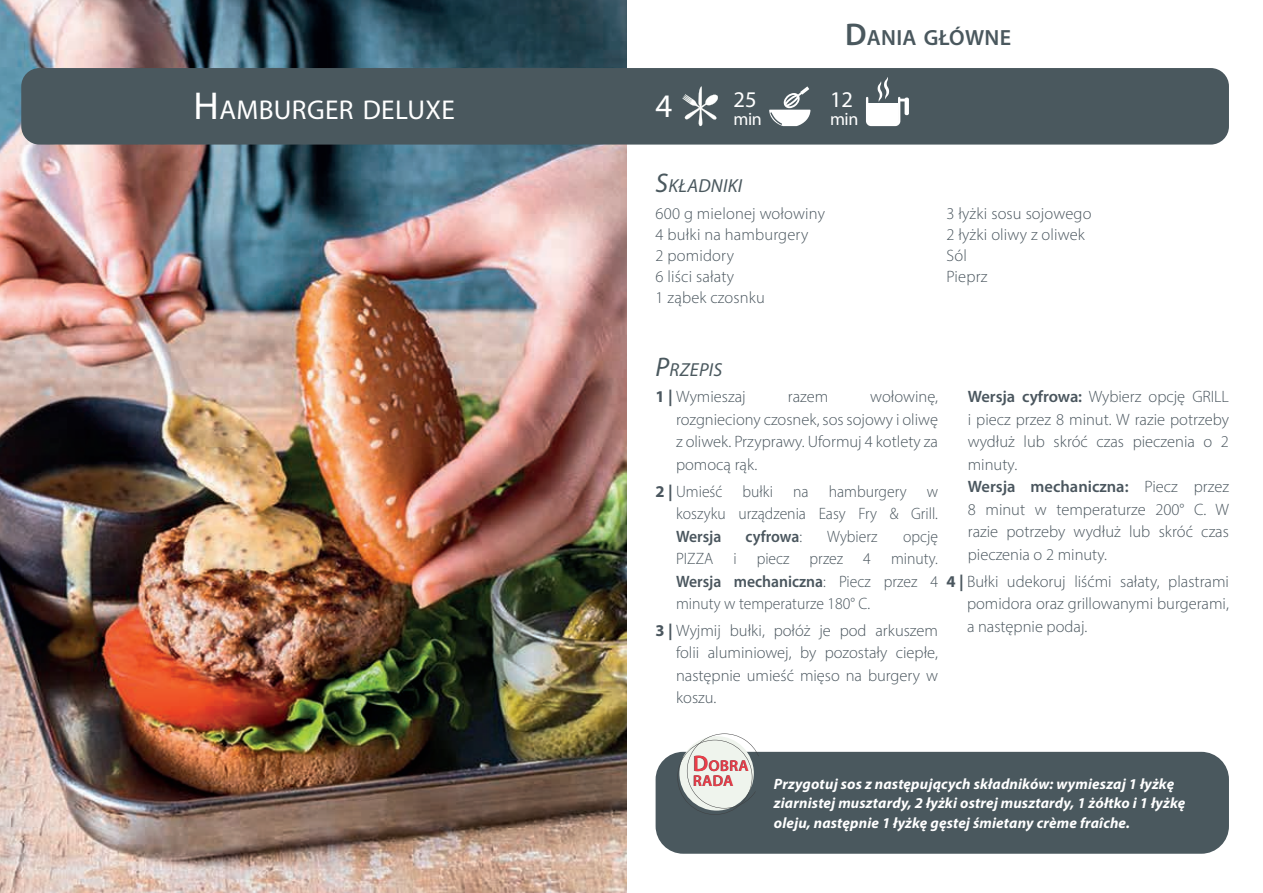
<style>
.page{position:relative;width:1263px;height:893px;background:#fff}
.page>*{position:absolute;margin:0;border:0;box-sizing:border-box;transform-origin:0 0}
.t1{font:33px "Myriad Pro";color:#fff}
.t2{font:27.3px "Myriad Pro";letter-spacing:.015em;color:#fff}
.t3{font:22.5px "Myriad Pro";color:#fff}
.t4{font:600 22.05px "Myriad Pro";letter-spacing:.015em;color:#4a585e}
.t5{font:italic 18.9px "Myriad Pro";letter-spacing:.015em;color:#4a585e}
.t6{font:18px "Myriad Pro";letter-spacing:-.025em;color:#fff}
.t7{font:300 16.5px/22.5px "Myriad Pro";color:#4a565e}
.t8{font:300 16.5px/22.5px "Myriad Pro";color:#4a565e;text-align:right;scale:.95 1}
.t9{font:600 16.5px "Myriad Pro";color:#4a565e;scale:.95 1}
.t10{font:600 15.75px/15px "Myriad Pro";letter-spacing:.015em;color:#ee3d49}
.t11{font:italic 700 15px/19.5px "Myriad Pro";letter-spacing:.01em;color:#fff}
.s1{font-size:39px}
.s2{font-size:27px}
.s3{font-size:31.5px}
.s4{font-weight:700}
.s5{font-weight:300}
.s6{font-weight:600}
.s7{font-size:22.5px}
</style>
<div class="page">
<img style="left:0;top:0;width:626px;height:893px">
<div style="left:21px;top:68px;width:1208px;height:77px;background:#4a585e;border-radius:18px"></div>
<div style="left:656px;top:752px;width:573px;height:102px;background:#4a585e;border-radius:28px"></div>
<svg style="left:682px;top:87px;width:36px;height:39px"></svg>
<svg style="left:769px;top:86px;width:41px;height:40px"></svg>
<div style="left:904px;top:98px;width:5px;height:17px;background:#fff;border-radius:2px"></div>
<svg style="left:866px;top:77px;width:39px;height:49px"></svg>
<svg style="left:677px;top:733px;width:82px;height:82px"></svg>
<h2 class="t2" style="left:194px;top:93px;width:263px"><span class="s1">H</span>AMBURGER DELUXE</h2>
<h1 class="t1" style="left:656px;top:86px;width:18px">4</h1>
<h3 class="t3" style="left:733px;top:86px;width:25px">25</h3>
<p class="t6" style="left:733px;top:108px;width:30px">min</p>
<p class="t5" style="left:656px;top:174px;width:88px"><span class="s2">S</span>KŁADNIKI</p>
<h3 class="t4" style="left:845px;top:23px;width:167px"><span class="s3">D</span>ANIA GŁÓWNE</h3>
<h3 class="t3" style="left:830px;top:86px;width:25px">12</h3>
<p class="t6" style="left:830px;top:108px;width:30px">min</p>
<p class="t7" style="left:656px;top:203px;width:171px;line-height:21px">600 g mielonej wołowiny<br>4 bułki na hamburgery<br>2 pomidory<br>6 liści sałaty<br>1 ząbek czosnku</p>
<p class="t7" style="left:946px;top:203px;width:146px;line-height:21px">3 łyżki sosu sojowego<br>2 łyżki oliwy z oliwek<br>Sól<br>Pieprz</p>
<p class="t5" style="left:656px;top:358px;width:68px"><span class="s2">P</span>RZEPIS</p>
<p class="t7" style="left:656px;top:385px;width:92px"><span class="s4">1 |</span> Wymieszaj</p>
<p class="t7" style="left:788px;top:385px;width:42px">razem</p>
<p class="t7" style="left:676px;top:385px;width:263px;text-align:justify;text-indent:194px">wołowinę, rozgnieciony czosnek, sos sojowy i oliwę z oliwek. Przyprawy. Uformuj 4 kotlety za pomocą rąk.</p>
<p class="t8" style="left:656px;top:480px;width:299px"><span class="s4">2 |</span> Umieść bułki na hamburgery w koszyku urządzenia Easy Fry &amp; Grill.</p>
<p class="t9" style="left:676px;top:525px;width:49px">Wersja</p>
<p class="t9" style="left:746px;top:525px;width:61px">cyfrowa<span class="s5">:</span></p>
<p class="t8" style="left:827px;top:525px;width:55px">Wybierz</p>
<p class="t8" style="left:676px;top:525px;width:277px;text-align:justify;text-indent:227px">opcję PIZZA i piecz przez 4 minuty.<br><span class="s6">Wersja mechaniczna</span>: Piecz przez 4 minuty w temperaturze 180° C.</p>
<p class="t7" style="left:676px;top:619px;width:263px;text-align:justify;text-indent:-20px"><span class="s4">3 |</span> Wyjmij bułki, połóż je pod arkuszem folii aluminiowej, by pozostały ciepłe, następnie umieść mięso na burgery w koszu.</p>
<p class="t7" style="left:968px;top:385px;width:263px"><span class="s6">Wersja cyfrowa:</span> Wybierz opcję GRILL i piecz przez 8 minut. W razie potrzeby wydłuż lub skróć czas pieczenia o 2 minuty.<br><span class="s6">Wersja mechaniczna:</span> Piecz przez<br>8 minut w temperaturze 200° C. W razie potrzeby wydłuż lub skróć czas pieczenia o 2 minuty.</p>
<p class="t7" style="left:967px;top:570px;width:263px;text-align:justify;text-indent:-20px"><span class="s4">4 |</span> Bułki udekoruj liśćmi sałaty, plastrami pomidora oraz grillowanymi burgerami, a następnie podaj.</p>
<p class="t10" style="left:693px;top:758px;width:57px"><span class="s7">D</span>OBRA<br>RADA</p>
<p class="t11" style="left:774px;top:774px;width:413px">Przygotuj sos z następujących składników: wymieszaj 1 łyżkę ziarnistej musztardy, 2 łyżki ostrej musztardy, 1 żółtko i 1 łyżkę oleju, następnie 1 łyżkę gęstej śmietany crème fraîche.</p>
</div>
